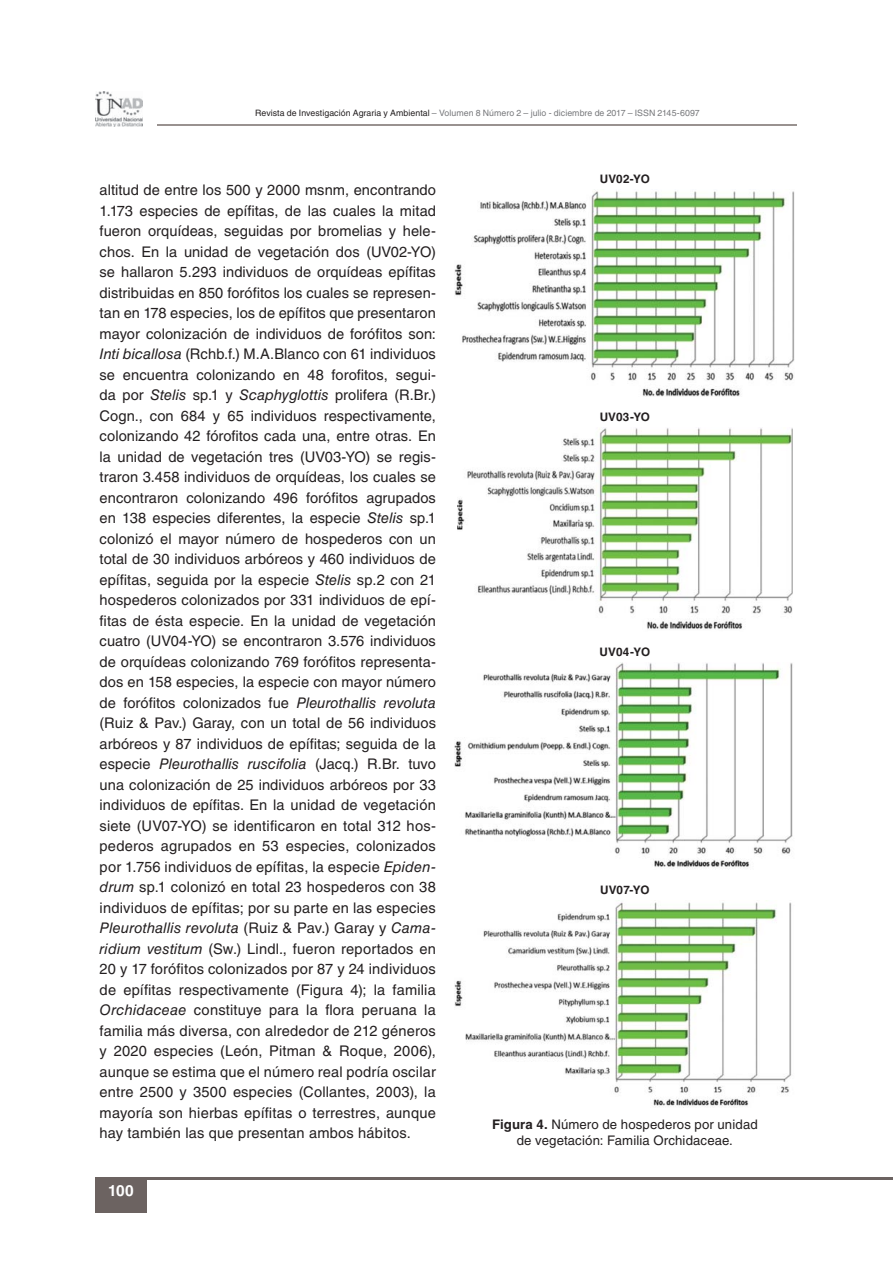
<style>
.page{position:relative;width:893px;height:1263px;background:#fff}
.page>*{position:absolute;margin:0;border:0;box-sizing:border-box;transform-origin:0 0}
.t1{font:700 15.45px "Helvetica LT Std";color:#fff}
.t2{font:14.7px/20.5px "Helvetica LT Std";letter-spacing:.01em;color:#231f20;text-align:justify}
.t3{font:13.2px/16px "Helvetica LT Std";letter-spacing:.01em;color:#231f20;text-align:center}
.t4{font:700 11.7px "Helvetica LT Std";letter-spacing:.005em;color:#231f20}
.t5{font:8.85px "Helvetica LT Std";letter-spacing:.005em;color:#77787b}
.s1{color:#231f20}
.s2{font-style:italic}
.s3{font-weight:700}
</style>
<div class="page">
<hr style="left:158px;top:124px;width:639px;height:1px;background:#999290">
<img style="left:95px;top:92px;width:47px;height:34px">
<div style="left:95px;top:1178px;width:52px;height:35px;background:#6c6361"></div>
<hr style="left:95px;top:1177px;width:797px;height:2px;background:#6c6361">
<img style="left:455px;top:191px;width:340px;height:206px">
<img style="left:457px;top:428px;width:335px;height:202px">
<img style="left:455px;top:663px;width:338px;height:206px">
<img style="left:455px;top:900px;width:337px;height:207px">
<p class="t5" style="left:255px;top:110px;width:446px"><span class="s1">Revista de Investigación Agraria y Ambiental</span> – Volumen 8 Número 2 – julio - diciembre de 2017 – ISSN 2145-6097</p>
<p class="t2" style="left:100px;top:181px;width:338px">altitud de entre los 500 y 2000 msnm, encontrando 1.173 especies de epífitas, de las cuales la mitad fueron orquídeas, seguidas por bromelias y hele&shy;chos. En la unidad de vegetación dos (UV02-YO) se hallaron 5.293 individuos de orquídeas epífitas distribuidas en 850 forófitos los cuales se represen&shy;tan en 178 especies, los de epífitos que presentaron mayor colonización de individuos de forófitos son:<br><span class="s2">Inti bicallosa</span> (Rchb.f.) M.A.Blanco con 61 individuos se encuentra colonizando en 48 forofitos, segui&shy;da por <span class="s2">Stelis</span> sp.1 y <span class="s2">Scaphyglottis</span> prolifera (R.Br.)<br>Cogn., con 684 y 65 individuos respectivamente, colonizando 42 fórofitos cada una, entre otras. En la unidad de vegetación tres (UV03-YO) se regis&shy;traron 3.458 individuos de orquídeas, los cuales se encontraron colonizando 496 forófitos agrupados en 138 especies diferentes, la especie <span class="s2">Stelis</span> sp.1 colonizó el mayor número de hospederos con un total de 30 individuos arbóreos y 460 individuos de epífitas, seguida por la especie <span class="s2">Stelis</span> sp.2 con 21 hospederos colonizados por 331 individuos de epí&shy;fitas de ésta especie. En la unidad de vegetación cuatro (UV04-YO) se encontraron 3.576 individuos de orquídeas colonizando 769 forófitos representa&shy;dos en 158 especies, la especie con mayor número de forófitos colonizados fue <span class="s2">Pleurothallis revoluta </span>(Ruiz &amp; Pav.) Garay, con un total de 56 individuos arbóreos y 87 individuos de epífitas; seguida de la especie <span class="s2">Pleurothallis ruscifolia</span> (Jacq.) R.Br. tuvo una colonización de 25 individuos arbóreos por 33 individuos de epífitas. En la unidad de vegetación siete (UV07-YO) se identificaron en total 312 hos&shy;pederos agrupados en 53 especies, colonizados por 1.756 individuos de epífitas, la especie <span class="s2">Epiden&shy;drum</span> sp.1 colonizó en total 23 hospederos con 38 individuos de epífitas; por su parte en las especies <span class="s2">Pleurothallis revoluta</span> (Ruiz &amp; Pav.) Garay y <span class="s2">Cama&shy;ridium vestitum</span> (Sw.) Lindl., fueron reportados en 20 y 17 forófitos colonizados por 87 y 24 individuos de epífitas respectivamente (Figura 4); la familia <span class="s2">Orchidaceae</span> constituye para la flora peruana la familia más diversa, con alrededor de 212 géneros y 2020 especies (León, Pitman &amp; Roque, 2006), aunque se estima que el número real podría oscilar entre 2500 y 3500 especies (Collantes, 2003), la mayoría son hierbas epífitas o terrestres, aunque hay también las que presentan ambos hábitos.</p>
<p class="t1" style="left:108px;top:1185px;width:27px">100</p>
<p class="t4" style="left:600px;top:175px;width:52px">UV02-YO</p>
<p class="t4" style="left:600px;top:413px;width:52px">UV03-YO</p>
<p class="t4" style="left:600px;top:647px;width:52px">UV04-YO</p>
<p class="t4" style="left:600px;top:885px;width:51px">UV07-YO</p>
<p class="t3" style="left:492px;top:1117px;width:267px"><span class="s3">Figura 4.</span> Número de hospederos por unidad de vegetación: Familia Orchidaceae.</p>
</div>
